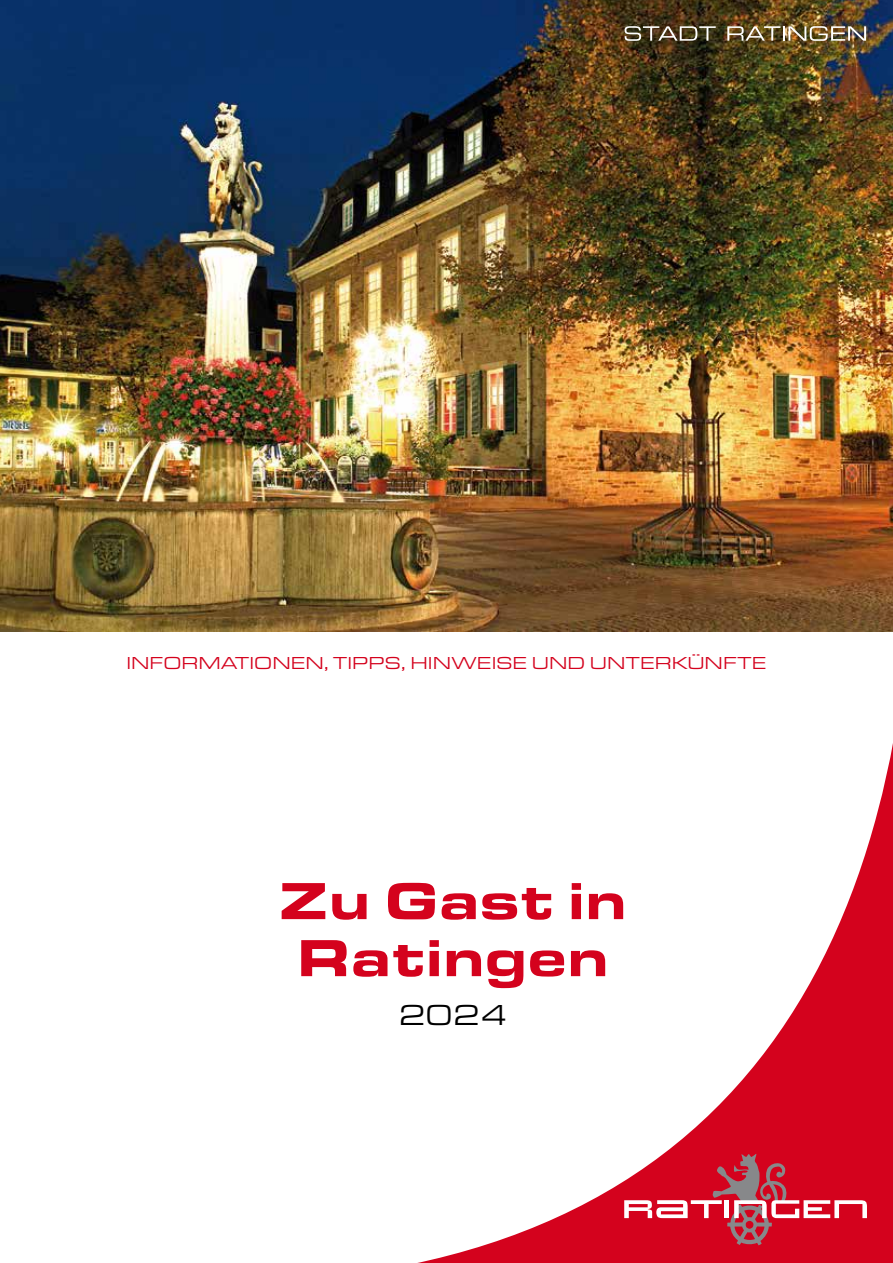
<style>
.page{position:relative;width:893px;height:1263px;background:#fff}
.page>*{position:absolute;margin:0;border:0;box-sizing:border-box;transform-origin:0 0}
.t1{font:900 54px/57px "Eurostile Ext";letter-spacing:-.005em;color:#d4021d;text-align:center}
.t2{font:30px "Eurostile Ext";color:#000}
.t3{font:18px "Eurostile Ext";color:#d4021d}
</style>
<div class="page">
<img style="left:0;top:0;width:893px;height:631px">
<svg style="left:208px;top:498px;width:685px;height:765px"></svg>
<svg style="left:624px;top:1154px;width:243px;height:91px;background:#d12c41"></svg>
<svg style="left:625px;top:26px;width:91px;height:15px"></svg>
<img style="left:727px;top:26px;width:139px;height:15px">
<p class="t3" style="left:126px;top:650px;width:642px">INFORMATIONEN, TIPPS, HINWEISE UND UNTERKÜNFTE</p>
<h1 class="t1" style="left:279px;top:869px;width:350px">Zu Gast in<br>Ratingen</h1>
<h2 class="t2" style="left:398px;top:994px;width:110px">2024</h2>
</div>
